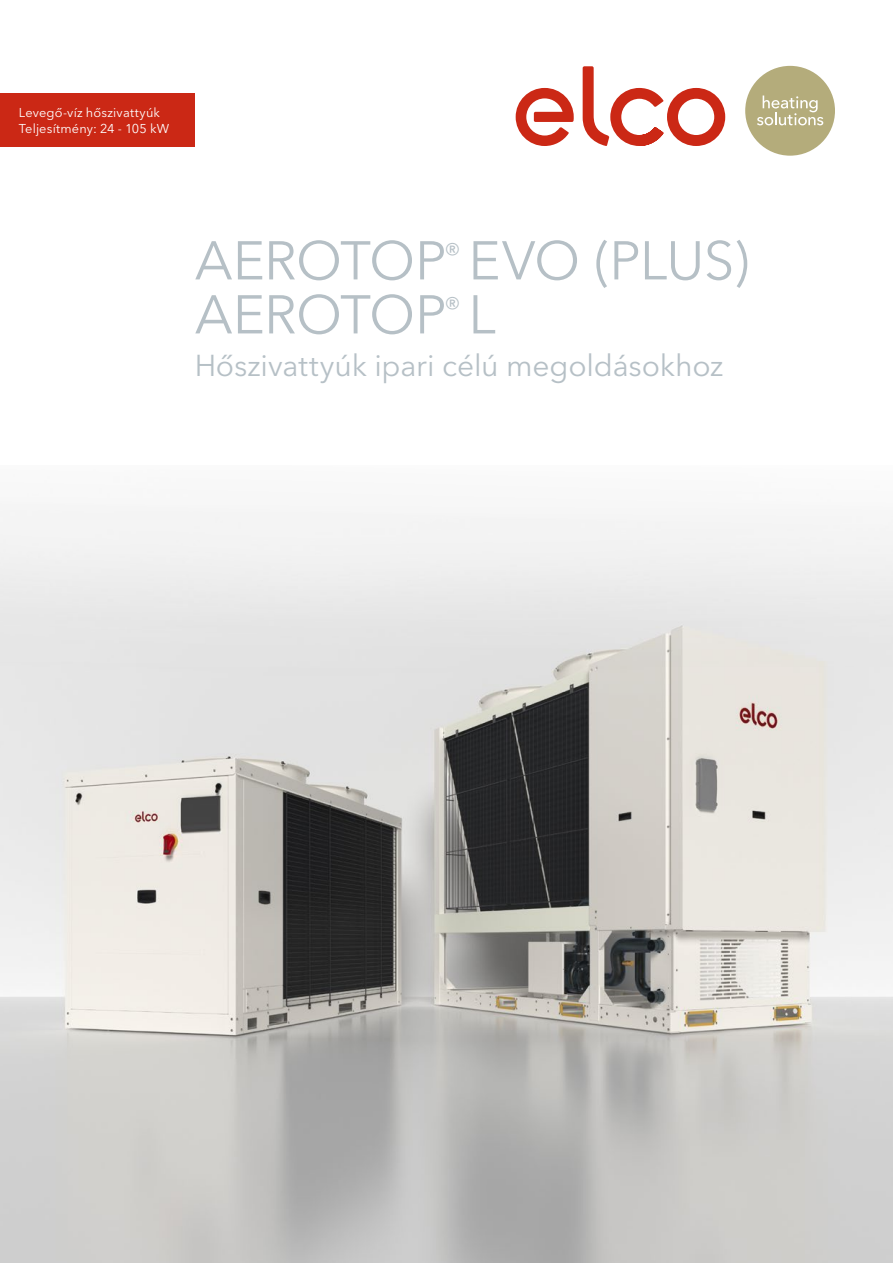
<style>
.page{position:relative;width:893px;height:1263px;background:#fff}
.page>*{position:absolute;margin:0;border:0;box-sizing:border-box;transform-origin:0 0}
.t1{font:54px/54px "Avenir Next LT Pro";letter-spacing:-.01em;color:#b6c0c6}
.t2{font:30px "Avenir Next LT Pro";letter-spacing:-.005em;color:#b6c0c6}
.t3{font:12.75px/16.5px "Avenir Next LT Pro";letter-spacing:.015em;color:#fff}
</style>
<div class="page">
<img style="left:0;top:714px;width:893px;height:549px">
<svg style="left:0;top:606px;width:893px;height:108px;background:#e0dfde"></svg>
<div style="left:0;top:94px;width:195px;height:53px;background:#cb2815"></div>
<div style="left:745px;top:66px;width:90px;height:90px;background:#b4ac7b;border-radius:50%"></div>
<svg style="left:757px;top:95px;width:66px;height:30px"></svg>
<svg style="left:516px;top:66px;width:209px;height:80px"></svg>
<p class="t3" style="left:19px;top:104px;width:152px">Levegő-víz hőszivattyúk<br>Teljesítmény: 24 - 105 kW</p>
<h1 class="t1" style="left:195px;top:234px;width:556px">AEROTOP<sup>®</sup> EVO (PLUS)<br>AEROTOP<sup>®</sup> L</h1>
<h2 class="t2" style="left:195px;top:348px;width:530px">Hőszivattyúk ipari célú megoldásokhoz</h2>
</div>
